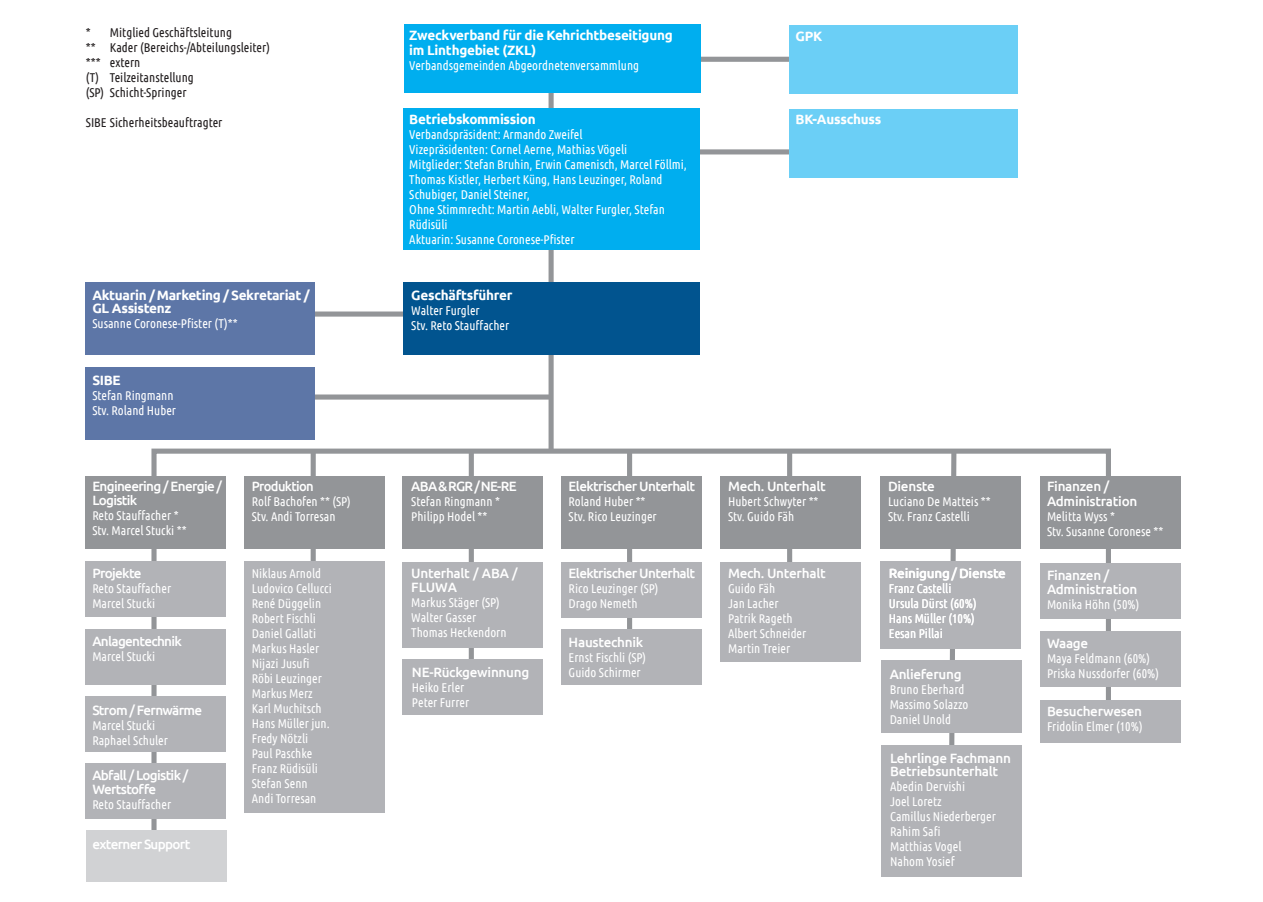
<style>
.page{position:relative;width:1263px;height:902px;background:#fff}
.page>*{position:absolute;margin:0;border:0;box-sizing:border-box;transform-origin:0 0}
.t1{font:500 13.5px/13.5px "Ubuntu";letter-spacing:-.02em;color:#fff}
.t2{font:700 13.5px/13.5px "Ubuntu";letter-spacing:-.02em;color:#fff}
.t3{font:500 13.5px/13.5px "Ubuntu";letter-spacing:-.05em;color:#fff}
.t4{font:500 13.5px "Ubuntu";letter-spacing:-.045em;color:#fff}
.t5{font:500 13.5px "Ubuntu";letter-spacing:-.05em;color:#fff;scale:.96 1}
.t6{font:12.75px/15px "Ubuntu Condensed";color:#fff}
.t7{font:12.75px/15px "Ubuntu Condensed";color:#231f20}
</style>
<div class="page">
<div style="left:548px;top:69px;width:6px;height:383px;background:#939598"></div>
<div style="left:675px;top:57px;width:148px;height:5px;background:#939598"></div>
<div style="left:675px;top:149px;width:148px;height:5px;background:#939598"></div>
<div style="left:235px;top:311px;width:226px;height:5px;background:#939598"></div>
<div style="left:235px;top:394px;width:316px;height:5px;background:#939598"></div>
<svg style="left:149px;top:446px;width:964px;height:404px"></svg>
<div style="left:469px;top:449px;width:5px;height:255px;background:#939598"></div>
<div style="left:627px;top:451px;width:5px;height:212px;background:#939598"></div>
<div style="left:787px;top:449px;width:5px;height:132px;background:#939598"></div>
<div style="left:85px;top:476px;width:140px;height:72px;background:#939598"></div>
<div style="left:244px;top:561px;width:140px;height:251px;background:#b2b3b7"></div>
<div style="left:403px;top:659px;width:140px;height:55px;background:#b2b3b7"></div>
<div style="left:562px;top:562px;width:140px;height:55px;background:#b2b3b7"></div>
<div style="left:562px;top:629px;width:140px;height:56px;background:#b2b3b7"></div>
<div style="left:881px;top:744px;width:140px;height:132px;background:#b2b3b7"></div>
<div style="left:721px;top:562px;width:140px;height:100px;background:#b2b3b7"></div>
<div style="left:880px;top:561px;width:140px;height:87px;background:#b2b3b7"></div>
<div style="left:244px;top:476px;width:140px;height:72px;background:#939598"></div>
<div style="left:403px;top:476px;width:140px;height:72px;background:#939598"></div>
<div style="left:403px;top:108px;width:297px;height:142px;background:#00aeef"></div>
<div style="left:403px;top:282px;width:297px;height:72px;background:#01548f"></div>
<div style="left:790px;top:26px;width:228px;height:68px;background:#6bcff6"></div>
<div style="left:790px;top:109px;width:228px;height:68px;background:#6bcff6"></div>
<div style="left:85px;top:282px;width:230px;height:72px;background:#5d76a7"></div>
<div style="left:85px;top:367px;width:230px;height:72px;background:#5d76a7"></div>
<div style="left:562px;top:476px;width:140px;height:72px;background:#939598"></div>
<div style="left:721px;top:476px;width:140px;height:72px;background:#939598"></div>
<div style="left:880px;top:476px;width:140px;height:72px;background:#939598"></div>
<div style="left:85px;top:561px;width:140px;height:55px;background:#b2b3b7"></div>
<div style="left:403px;top:562px;width:140px;height:85px;background:#b2b3b7"></div>
<div style="left:404px;top:25px;width:297px;height:68px;background:#00aeef"></div>
<div style="left:1040px;top:563px;width:141px;height:55px;background:#b2b3b7"></div>
<div style="left:1040px;top:631px;width:141px;height:55px;background:#b2b3b7"></div>
<div style="left:1040px;top:699px;width:141px;height:43px;background:#b2b3b7"></div>
<div style="left:1040px;top:476px;width:141px;height:72px;background:#939598"></div>
<div style="left:85px;top:629px;width:141px;height:56px;background:#b2b3b7"></div>
<div style="left:85px;top:696px;width:140px;height:55px;background:#b2b3b7"></div>
<div style="left:85px;top:763px;width:140px;height:55px;background:#b2b3b7"></div>
<div style="left:86px;top:830px;width:140px;height:51px;background:#d1d2d4"></div>
<div style="left:881px;top:660px;width:141px;height:73px;background:#b2b3b7"></div>
<p class="t7" style="left:86px;top:25px;width:186px">* Mitglied Geschäftsleitung<br>** Kader (Bereichs-/Abteilungsleiter) *** extern<br>(T) Teilzeitanstellung<br>(SP) Schicht-Springer</p>
<p class="t7" style="left:86px;top:115px;width:138px">SIBE Sicherheitsbeauftragter</p>
<p class="t2" style="left:92px;top:288px;width:219px">Aktuarin / Marketing / Sekretariat /<br>GL Assistenz</p>
<p class="t6" style="left:92px;top:315px;width:147px">Susanne Coronese-Pfister (T)**</p>
<p class="t2" style="left:92px;top:373px;width:30px">SIBE</p>
<p class="t6" style="left:92px;top:387px;width:85px">Stefan Ringmann<br>Stv. Roland Huber</p>
<p class="t3" style="left:92px;top:479px;width:131px">Engineering / Energie /<br>Logistik</p>
<p class="t6" style="left:92px;top:507px;width:96px">Reto Stauffacher *<br>Stv. Marcel Stucki **</p>
<p class="t5" style="left:252px;top:477px;width:66px">Produktion</p>
<p class="t6" style="left:252px;top:493px;width:101px">Rolf Bachofen ** (SP)<br>Stv. Andi Torresan</p>
<p class="t2" style="left:409px;top:28px;width:265px;line-height:15px">Zweckverband für die Kehrichtbeseitigung im Linthgebiet (ZKL)</p>
<p class="t6" style="left:409px;top:58px;width:231px">Verbandsgemeinden Abgeordnetenversammlung</p>
<p class="t2" style="left:409px;top:112px;width:128px">Betriebskommission</p>
<p class="t6" style="left:409px;top:126px;width:279px">Verbandspräsident: Armando Zweifel<br>Vizepräsidenten: Cornel Aerne, Mathias Vögeli<br>Mitglieder: Stefan Bruhin, Erwin Camenisch, Marcel Föllmi, Thomas Kistler, Herbert Küng, Hans Leuzinger, Roland Schubiger, Daniel Steiner,<br>Ohne Stimmrecht: Martin Aebli, Walter Furgler, Stefan Rüdisüli<br>Aktuarin: Susanne Coronese-Pfister</p>
<p class="t2" style="left:411px;top:288px;width:103px">Geschäftsführer</p>
<p class="t6" style="left:411px;top:302px;width:100px">Walter Furgler<br>Stv. Reto Stauffacher</p>
<p class="t3" style="left:411px;top:479px;width:107px">ABA&amp; RGR/NE-RE</p>
<p class="t6" style="left:411px;top:493px;width:90px">Stefan Ringmann *<br>Philipp Hodel **</p>
<p class="t4" style="left:569px;top:477px;width:128px">Elektrischer Unterhalt</p>
<p class="t6" style="left:569px;top:493px;width:90px">Roland Huber **<br>Stv. Rico Leuzinger</p>
<p class="t3" style="left:92px;top:566px;width:51px">Projekte</p>
<p class="t6" style="left:92px;top:580px;width:80px">Reto Stauffacher<br>Marcel Stucki</p>
<p class="t3" style="left:92px;top:634px;width:91px">Anlagentechnik</p>
<p class="t6" style="left:92px;top:648px;width:64px">Marcel Stucki</p>
<p class="t3" style="left:92px;top:702px;width:111px">Strom / Fernwärme</p>
<p class="t6" style="left:92px;top:717px;width:77px">Marcel Stucki<br>Raphael Schuler</p>
<p class="t3" style="left:92px;top:768px;width:98px">Abfall / Logistik /<br>Wertstoffe</p>
<p class="t6" style="left:92px;top:796px;width:80px">Reto Stauffacher</p>
<p class="t3" style="left:92px;top:836px;width:99px">externer Support</p>
<p class="t1" style="left:411px;top:566px;width:108px">Unterhalt / ABA /<br>FLUWA</p>
<p class="t6" style="left:411px;top:594px;width:97px">Markus Stäger (SP)<br>Walter Gasser<br>Thomas Heckendorn</p>
<p class="t6" style="left:252px;top:565px;width:81px">Niklaus Arnold<br>Ludovico Cellucci<br>René Düggelin<br>Robert Fischli<br>Daniel Gallati<br>Markus Hasler<br>Nijazi Jusufi<br>Röbi Leuzinger<br>Markus Merz<br>Karl Muchitsch<br>Hans Müller jun.<br>Fredy Nötzli<br>Paul Paschke<br>Franz Rüdisüli<br>Stefan Senn<br>Andi Torresan</p>
<p class="t4" style="left:569px;top:565px;width:128px">Elektrischer Unterhalt</p>
<p class="t6" style="left:569px;top:580px;width:91px">Rico Leuzinger (SP)<br>Drago Nemeth</p>
<p class="t1" style="left:569px;top:634px;width:76px">Haustechnik</p>
<p class="t6" style="left:569px;top:649px;width:79px">Ernst Fischli (SP)</p>
<p class="t1" style="left:412px;top:664px;width:119px">NE-Rückgewinnung</p>
<p class="t6" style="left:569px;top:664px;width:74px">Guido Schirmer</p>
<p class="t6" style="left:412px;top:679px;width:59px">Heiko Erler<br>Peter Furrer</p>
<p class="t2" style="left:795px;top:30px;width:28px">GPK</p>
<p class="t2" style="left:795px;top:112px;width:87px">BK-Ausschuss</p>
<p class="t1" style="left:728px;top:479px;width:99px">Mech. Unterhalt</p>
<p class="t6" style="left:728px;top:493px;width:92px">Hubert Schwyter **<br>Stv. Guido Fäh</p>
<p class="t1" style="left:728px;top:566px;width:99px">Mech. Unterhalt</p>
<p class="t6" style="left:728px;top:580px;width:80px">Guido Fäh<br>Jan Lacher<br>Patrik Rageth<br>Albert Schneider<br>Martin Treier</p>
<p class="t1" style="left:888px;top:479px;width:48px">Dienste</p>
<p class="t6" style="left:888px;top:493px;width:104px">Luciano De Matteis **<br>Stv. Franz Castelli</p>
<p class="t1" style="left:889px;top:566px;width:119px">Reinigung/ Dienste</p>
<p class="t6" style="left:889px;top:580px;width:89px">Franz Castelli<br>Ursula Dürst (60%)<br>Hans Müller (10%)<br>Eesan Pillai</p>
<p class="t1" style="left:890px;top:666px;width:73px">Anlieferung</p>
<p class="t6" style="left:890px;top:681px;width:80px">Bruno Eberhard<br>Massimo Solazzo<br>Daniel Unold</p>
<p class="t1" style="left:890px;top:750px;width:122px">Lehrlinge Fachmann<br>Betriebsunterhalt</p>
<p class="t6" style="left:890px;top:778px;width:107px">Abedin Dervishi<br>Joel Loretz<br>Camillus Niederberger<br>Rahim Safi<br>Matthias Vogel<br>Nahom Yosief</p>
<p class="t1" style="left:1047px;top:478px;width:92px;line-height:15px">Finanzen /<br>Administration</p>
<p class="t6" style="left:1047px;top:508px;width:118px">Melitta Wyss *<br>Stv. Susanne Coronese **</p>
<p class="t1" style="left:1047px;top:568px;width:92px">Finanzen /<br>Administration</p>
<p class="t6" style="left:1047px;top:596px;width:94px">Monika Höhn (50%)</p>
<p class="t1" style="left:1047px;top:636px;width:43px">Waage</p>
<p class="t6" style="left:1047px;top:651px;width:113px">Maya Feldmann (60%)<br>Priska Nussdorfer (60%)</p>
<p class="t1" style="left:1047px;top:704px;width:96px">Besucherwesen</p>
<p class="t6" style="left:1047px;top:718px;width:97px">Fridolin Elmer (10%)</p>
</div>
